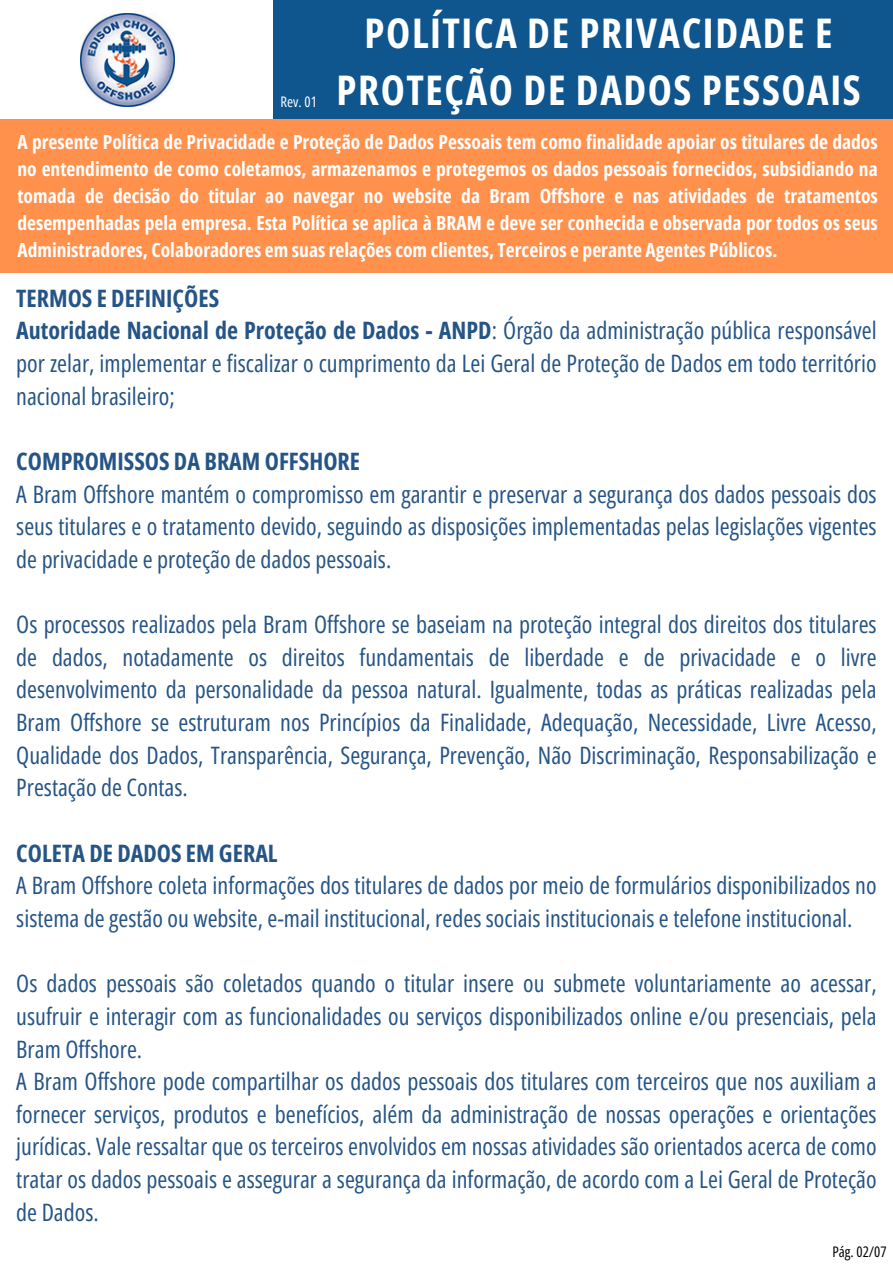
<style>
.page{position:relative;width:893px;height:1264px;background:#fff}
.page>*{position:absolute;margin:0;border:0;box-sizing:border-box;transform-origin:0 0}
.t1{font:700 40.8px/56.2px "Open Sans Condensed";letter-spacing:.04em;color:#fff;text-align:center}
.t2{font:24px/32.7px "Open Sans Condensed";color:#255486;text-align:justify}
.t3{font:700 24px "Open Sans Condensed";color:#255486}
.t4{font:700 19.5px/27px "Open Sans Condensed";color:#fff;text-align:justify}
.t5{font:14.55px "Open Sans Condensed";color:#000}
.t6{font:14.55px "Open Sans Condensed";color:#fff}
.s1{font-weight:700}
</style>
<div class="page">
<div style="left:585px;top:0;width:307px;height:118px;background:#0f558e"></div>
<div style="left:273px;top:0;width:378px;height:118px;background:#0f558e"></div>
<img style="left:81px;top:13px;width:93px;height:93px">
<div style="left:0;top:119px;width:591px;height:153px;background:#ff914d"></div>
<div style="left:392px;top:119px;width:500px;height:153px;background:#ff914d"></div>
<p class="t1" style="left:336px;top:4px;width:525px">POLÍTICA DE PRIVACIDADE E<br>PROTEÇÃO DE DADOS PESSOAIS</p>
<p class="t4" style="left:17px;top:128px;width:861px">A presente Política de Privacidade e Proteção de Dados Pessoais tem como finalidade apoiar os titulares de dados no entendimento de como coletamos, armazenamos e protegemos os dados pessoais fornecidos, subsidiando na tomada de decisão do titular ao navegar no website da Bram Offshore e nas atividades de tratamentos desempenhadas pela empresa. Esta Política se aplica à BRAM e deve ser conhecida e observada por todos os seus Administradores, Colaboradores em suas relações com clientes, Terceiros e perante Agentes Públicos.</p>
<p class="t6" style="left:280px;top:91px;width:38px">Rev. 01</p>
<p class="t3" style="left:16px;top:281px;width:204px">TERMOS E DEFINIÇÕES</p>
<p class="t2" style="left:16px;top:314px;width:861px"><span class="s1">Autoridade Nacional de Proteção de Dados - ANPD</span>: Órgão da administração pública responsável por zelar, implementar e fiscalizar o cumprimento da Lei Geral de Proteção de Dados em todo território nacional brasileiro;</p>
<p class="t3" style="left:16px;top:444px;width:345px">COMPROMISSOS DA BRAM OFFSHORE</p>
<p class="t2" style="left:16px;top:477px;width:861px">A Bram Offshore mantém o compromisso em garantir e preservar a segurança dos dados pessoais dos seus titulares e o tratamento devido, seguindo as disposições implementadas pelas legislações vigentes de privacidade e proteção de dados pessoais.</p>
<p class="t2" style="left:16px;top:607px;width:861px">Os processos realizados pela Bram Offshore se baseiam na proteção integral dos direitos dos titulares de dados, notadamente os direitos fundamentais de liberdade e de privacidade e o livre desenvolvimento da personalidade da pessoa natural. Igualmente, todas as práticas realizadas pela Bram Offshore se estruturam nos Princípios da Finalidade, Adequação, Necessidade, Livre Acesso, Qualidade dos Dados, Transparência, Segurança, Prevenção, Não Discriminação, Responsabilização e Prestação de Contas.</p>
<p class="t3" style="left:16px;top:836px;width:263px">COLETA DE DADOS EM GERAL</p>
<p class="t2" style="left:16px;top:868px;width:861px">A Bram Offshore coleta informações dos titulares de dados por meio de formulários disponibilizados no sistema de gestão ou website, e-mail institucional, redes sociais institucionais e telefone institucional.</p>
<p class="t2" style="left:16px;top:966px;width:861px">Os dados pessoais são coletados quando o titular insere ou submete voluntariamente ao acessar, usufruir e interagir com as funcionalidades ou serviços disponibilizados online e/ou presenciais, pela Bram Offshore.</p>
<p class="t2" style="left:16px;top:1064px;width:861px">A Bram Offshore pode compartilhar os dados pessoais dos titulares com terceiros que nos auxiliam a fornecer serviços, produtos e benefícios, além da administração de nossas operações e orientações jurídicas. Vale ressaltar que os terceiros envolvidos em nossas atividades são orientados acerca de como tratar os dados pessoais e assegurar a segurança da informação, de acordo com a Lei Geral de Proteção de Dados.</p>
<p class="t5" style="left:832px;top:1241px;width:56px">Pág. 02/07</p>
</div>
